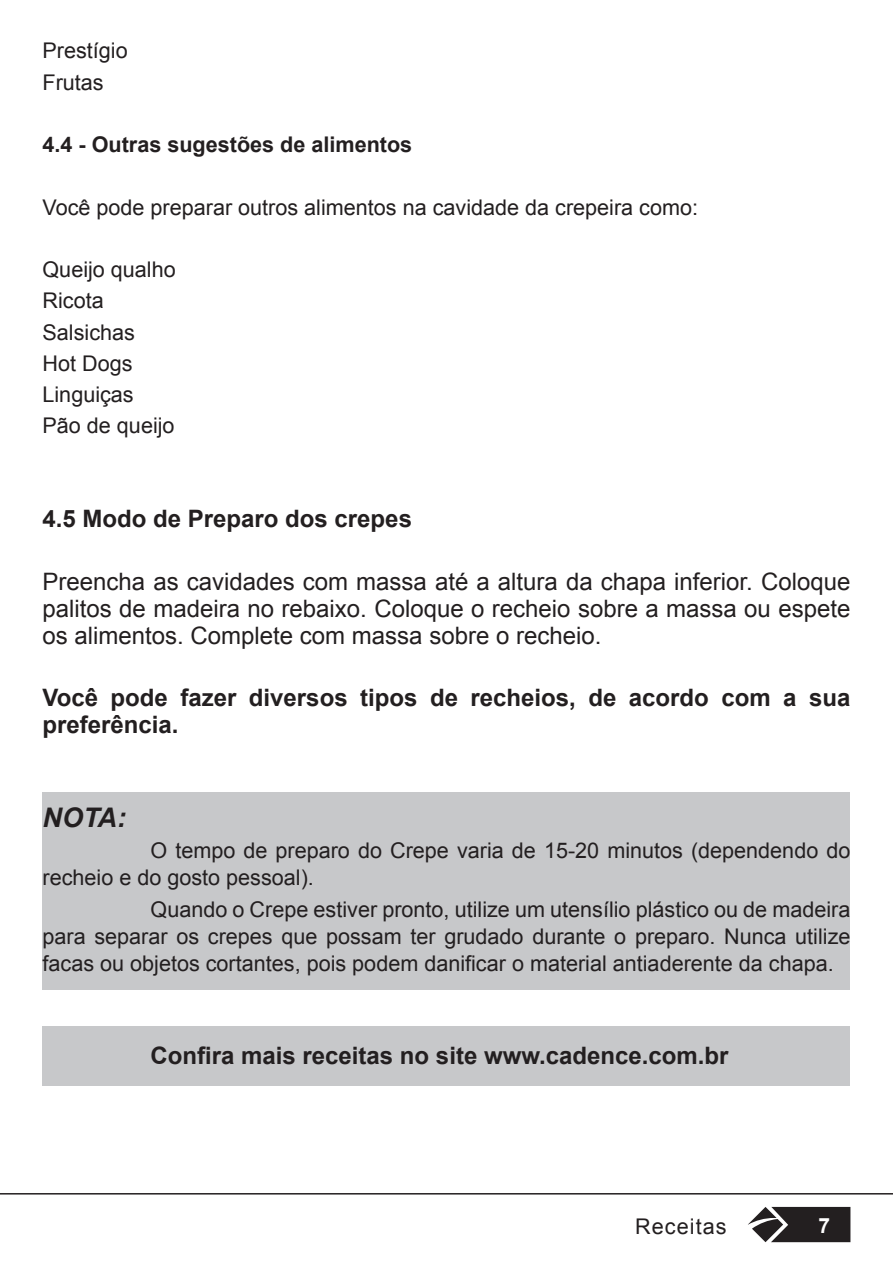
<style>
.page{position:relative;width:893px;height:1276px;background:#fff}
.page>*{position:absolute;margin:0;border:0;box-sizing:border-box;transform-origin:0 0}
.t1{font:italic 700 27px "Arial";color:#231f20}
.t2{font:24px/27px "Arial";color:#231f20;text-align:justify}
.t3{font:700 24px/27px "Arial";color:#231f20}
.t4{font:21.6px/27px "Arial";color:#231f20}
.t5{font:700 21.6px "Arial";color:#231f20}
.t6{font:21.6px "Arial";letter-spacing:.05em;color:#231f20}
.t7{font:700 21px "Arial";color:#fff}
</style>
<div class="page">
<svg style="left:748px;top:1206px;width:102px;height:36px;background:#4b4849"></svg>
<hr style="left:0;top:1193px;width:893px;height:1px;background:#231f20">
<div style="left:43px;top:793px;width:807px;height:197px;background:#c7c8ca"></div>
<div style="left:43px;top:1026px;width:807px;height:59px;background:#c7c8ca"></div>
<p class="t4" style="left:43px;top:37px;width:87px">Prestígio</p>
<p class="t4" style="left:43px;top:69px;width:63px">Frutas</p>
<p class="t5" style="left:43px;top:130px;width:371px">4.4 - Outras sugestões de alimentos</p>
<p class="t4" style="left:43px;top:194px;width:657px">Você pode preparar outros alimentos na cavidade da crepeira como:</p>
<p class="t4" style="left:43px;top:256px;width:135px">Queijo qualho</p>
<p class="t4" style="left:43px;top:287px;width:63px">Ricota</p>
<p class="t4" style="left:43px;top:319px;width:94px">Salsichas</p>
<p class="t4" style="left:43px;top:350px;width:92px">Hot Dogs</p>
<p class="t4" style="left:43px;top:381px;width:93px">Linguiças</p>
<p class="t4" style="left:43px;top:412px;width:134px">Pão de queijo</p>
<p class="t3" style="left:43px;top:506px;width:371px">4.5 Modo de Preparo dos crepes</p>
<p class="t2" style="left:43px;top:568px;width:809px">Preencha as cavidades com massa até a altura da chapa inferior. Coloque palitos de madeira no rebaixo. Coloque o recheio sobre a massa ou espete os alimentos. Complete com massa sobre o recheio.</p>
<p class="t3" style="left:43px;top:685px;width:809px">Você pode fazer diversos tipos de recheios, de acordo com a sua preferência.</p>
<p class="t1" style="left:43px;top:800px;width:85px">NOTA:</p>
<p class="t4" style="left:43px;top:837px;width:809px;text-indent:108px">O tempo de preparo do Crepe varia de 15-20 minutos (dependendo do recheio e do gosto pessoal).</p>
<p class="t4" style="left:43px;top:895px;width:809px;text-align:justify;text-indent:108px">Quando o Crepe estiver pronto, utilize um utensílio plástico ou de madeira para separar os crepes que possam ter grudado durante o preparo. Nunca utilize facas ou objetos cortantes, pois podem danificar o material antiaderente da chapa.</p>
<p class="t3" style="left:151px;top:1043px;width:579px">Confira mais receitas no site www.cadence.com.br</p>
<p class="t6" style="left:635px;top:1212px;width:93px">Receitas</p>
<p class="t7" style="left:818px;top:1212px;width:13px">7</p>
</div>
